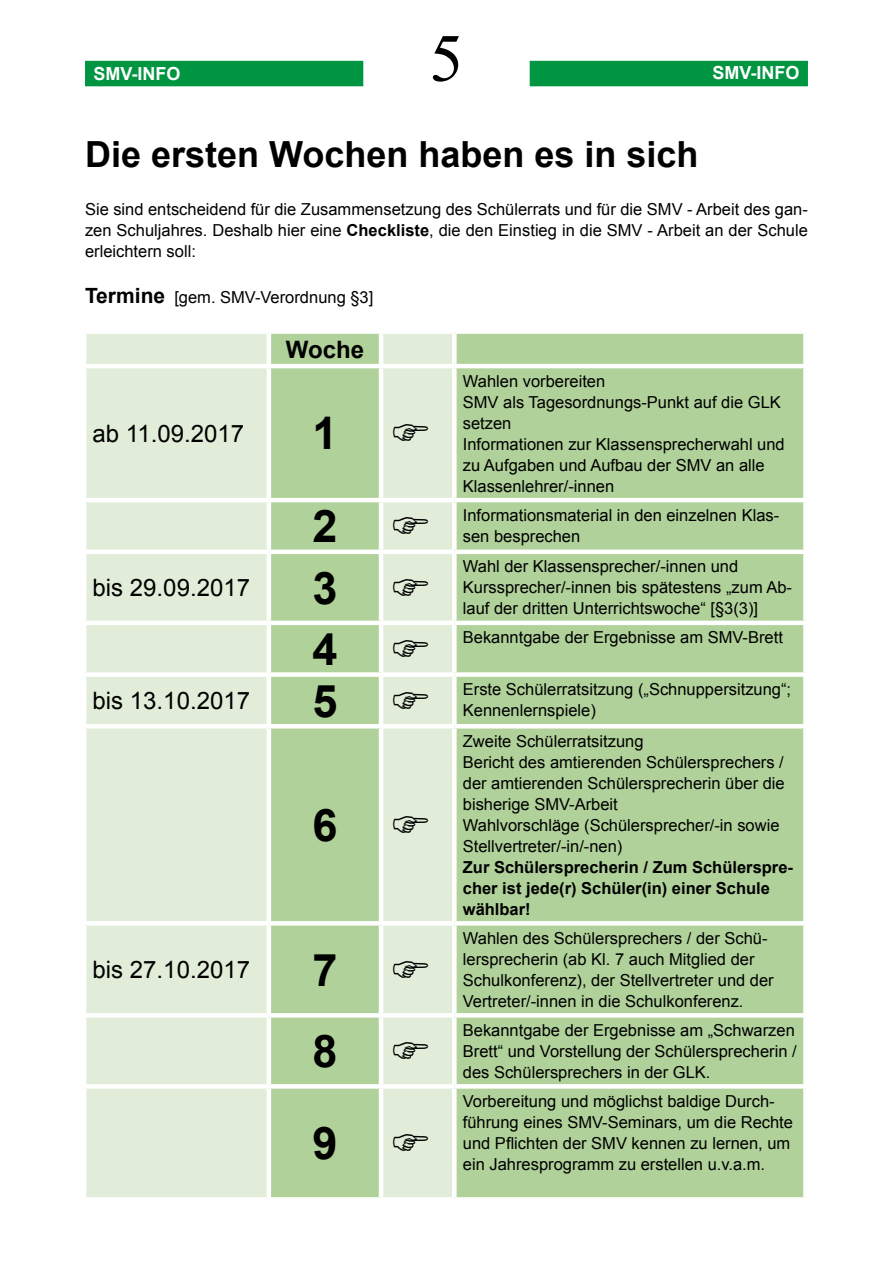
<style>
.page{position:relative;width:893px;height:1263px;background:#fff}
.page>*{position:absolute;margin:0;border:0;box-sizing:border-box;transform-origin:0 0}
.t1{font:67.5px "Times New Roman";color:#000}
.t2{font:700 45px "Arial";color:#000}
.t3{font:700 36px "Arial";color:#000}
.t4{font:24px "Arial";color:#000}
.t5{font:700 24px "Arial";color:#000}
.t6{font:700 18px "Arial";color:#fff}
.t7{font:16.5px/21px "Arial";color:#000}
.t8{font:700 16.5px/21px "Arial";color:#000}
.s1{font-weight:700}
.s2{font-weight:700;font-size:21px}
</style>
<div class="page">
<div style="left:85px;top:61px;width:278px;height:25px;background:#009641"></div>
<div style="left:530px;top:61px;width:278px;height:25px;background:#009641"></div>
<div style="left:86px;top:334px;width:181px;height:863px;background:#e2edd9"></div>
<svg style="left:271px;top:334px;width:532px;height:863px;background:#b6d4a1"></svg>
<hr style="left:82px;top:364px;width:187px;height:4px;background:#fff">
<hr style="left:269px;top:364px;width:112px;height:4px;background:#fff">
<hr style="left:379px;top:334px;width:4px;height:30px;background:#fff">
<hr style="left:381px;top:364px;width:73px;height:4px;background:#fff">
<div style="left:452px;top:334px;width:5px;height:30px;background:#fff"></div>
<hr style="left:454px;top:364px;width:354px;height:4px;background:#fff">
<hr style="left:379px;top:368px;width:4px;height:130px;background:#fff">
<div style="left:452px;top:368px;width:5px;height:130px;background:#fff"></div>
<hr style="left:82px;top:498px;width:187px;height:4px;background:#fff">
<hr style="left:269px;top:498px;width:112px;height:4px;background:#fff">
<hr style="left:379px;top:502px;width:4px;height:48px;background:#fff">
<hr style="left:381px;top:498px;width:73px;height:4px;background:#fff">
<div style="left:452px;top:502px;width:5px;height:48px;background:#fff"></div>
<hr style="left:454px;top:498px;width:354px;height:4px;background:#fff">
<hr style="left:82px;top:550px;width:187px;height:4px;background:#fff">
<hr style="left:269px;top:550px;width:112px;height:4px;background:#fff">
<hr style="left:379px;top:554px;width:4px;height:67px;background:#fff">
<hr style="left:381px;top:550px;width:73px;height:4px;background:#fff">
<div style="left:452px;top:554px;width:5px;height:67px;background:#fff"></div>
<hr style="left:454px;top:550px;width:354px;height:4px;background:#fff">
<hr style="left:82px;top:621px;width:187px;height:4px;background:#fff">
<hr style="left:269px;top:621px;width:112px;height:4px;background:#fff">
<hr style="left:379px;top:625px;width:4px;height:47px;background:#fff">
<hr style="left:381px;top:621px;width:73px;height:4px;background:#fff">
<div style="left:452px;top:625px;width:5px;height:47px;background:#fff"></div>
<hr style="left:454px;top:621px;width:354px;height:4px;background:#fff">
<div style="left:82px;top:672px;width:187px;height:5px;background:#fff"></div>
<div style="left:269px;top:672px;width:112px;height:5px;background:#fff"></div>
<hr style="left:379px;top:677px;width:4px;height:47px;background:#fff">
<div style="left:381px;top:672px;width:73px;height:5px;background:#fff"></div>
<div style="left:452px;top:677px;width:5px;height:47px;background:#fff"></div>
<div style="left:454px;top:672px;width:354px;height:5px;background:#fff"></div>
<hr style="left:82px;top:724px;width:187px;height:4px;background:#fff">
<hr style="left:269px;top:724px;width:112px;height:4px;background:#fff">
<hr style="left:379px;top:728px;width:4px;height:193px;background:#fff">
<hr style="left:381px;top:724px;width:73px;height:4px;background:#fff">
<div style="left:452px;top:728px;width:5px;height:193px;background:#fff"></div>
<hr style="left:454px;top:724px;width:354px;height:4px;background:#fff">
<hr style="left:82px;top:921px;width:187px;height:4px;background:#fff">
<hr style="left:269px;top:921px;width:112px;height:4px;background:#fff">
<hr style="left:379px;top:925px;width:4px;height:88px;background:#fff">
<hr style="left:381px;top:921px;width:73px;height:4px;background:#fff">
<div style="left:452px;top:925px;width:5px;height:88px;background:#fff"></div>
<hr style="left:454px;top:921px;width:354px;height:4px;background:#fff">
<hr style="left:82px;top:1013px;width:187px;height:4px;background:#fff">
<hr style="left:269px;top:1013px;width:112px;height:4px;background:#fff">
<hr style="left:379px;top:1017px;width:4px;height:67px;background:#fff">
<hr style="left:381px;top:1013px;width:73px;height:4px;background:#fff">
<div style="left:452px;top:1017px;width:5px;height:67px;background:#fff"></div>
<hr style="left:454px;top:1013px;width:354px;height:4px;background:#fff">
<div style="left:82px;top:1084px;width:187px;height:5px;background:#fff"></div>
<div style="left:269px;top:1084px;width:112px;height:5px;background:#fff"></div>
<hr style="left:379px;top:1089px;width:4px;height:108px;background:#fff">
<div style="left:381px;top:1084px;width:73px;height:5px;background:#fff"></div>
<div style="left:452px;top:1089px;width:5px;height:108px;background:#fff"></div>
<div style="left:454px;top:1084px;width:354px;height:5px;background:#fff"></div>
<svg style="left:393px;top:424px;width:35px;height:17px"></svg>
<svg style="left:393px;top:517px;width:35px;height:17px"></svg>
<svg style="left:393px;top:578px;width:35px;height:17px"></svg>
<svg style="left:393px;top:639px;width:35px;height:18px"></svg>
<svg style="left:393px;top:691px;width:35px;height:17px"></svg>
<svg style="left:393px;top:815px;width:35px;height:18px"></svg>
<svg style="left:393px;top:960px;width:35px;height:17px"></svg>
<svg style="left:393px;top:1041px;width:35px;height:18px"></svg>
<svg style="left:393px;top:1133px;width:35px;height:18px"></svg>
<p class="t6" style="left:94px;top:61px;width:89px">SMV-INFO</p>
<h1 class="t1" style="left:430px;top:13px;width:35px">5</h1>
<p class="t6" style="left:712px;top:61px;width:89px">SMV-INFO</p>
<h3 class="t3" style="left:85px;top:130px;width:615px">Die ersten Wochen haben es in sich</h3>
<p class="t7" style="left:85px;top:198px;width:724px;text-align:justify">Sie sind entscheidend für die Zusammensetzung des Schülerrats und für die SMV - Arbeit des gan&shy;zen Schuljahres. Deshalb hier eine <span class="s1">Checkliste</span>, die den Einstieg in die SMV - Arbeit an der Schule erleichtern soll:</p>
<p class="t7" style="left:85px;top:286px;width:290px"><span class="s2">Termine</span> [gem. SMV-Verordnung §3]</p>
<h3 class="t5" style="left:286px;top:333px;width:80px">Woche</h3>
<h3 class="t4" style="left:93px;top:418px;width:153px">ab 11.09.2017</h3>
<h2 class="t2" style="left:312px;top:404px;width:27px">1</h2>
<p class="t7" style="left:463px;top:370px;width:323px">Wahlen vorbereiten<br>SMV als Tagesordnungs-Punkt auf die GLK setzen<br>Informationen zur Klassensprecherwahl und zu Aufgaben und Aufbau der SMV an alle<br>Klassenlehrer/-innen</p>
<h2 class="t2" style="left:312px;top:497px;width:27px">2</h2>
<p class="t7" style="left:463px;top:504px;width:318px">Informationsmaterial in den einzelnen Klas&shy;sen besprechen</p>
<h3 class="t4" style="left:93px;top:572px;width:159px">bis 29.09.2017</h3>
<h2 class="t2" style="left:312px;top:558px;width:27px">3</h2>
<p class="t7" style="left:463px;top:556px;width:331px">Wahl der Klassensprecher/-innen und<br>Kurssprecher/-innen bis spätestens „zum Ab&shy;lauf der dritten Unterrichtswoche“ [§3(3)]</p>
<h2 class="t2" style="left:312px;top:620px;width:27px">4</h2>
<p class="t7" style="left:463px;top:627px;width:322px">Bekanntgabe der Ergebnisse am SMV-Brett</p>
<h3 class="t4" style="left:93px;top:685px;width:159px">bis 13.10.2017</h3>
<h2 class="t2" style="left:312px;top:671px;width:27px">5</h2>
<p class="t7" style="left:463px;top:679px;width:330px">Erste Schülerratsitzung („Schnuppersitzung“;<br>Kennenlernspiele)</p>
<h2 class="t2" style="left:312px;top:796px;width:27px">6</h2>
<h3 class="t4" style="left:93px;top:954px;width:159px">bis 27.10.2017</h3>
<h2 class="t2" style="left:312px;top:940px;width:27px">7</h2>
<p class="t7" style="left:463px;top:731px;width:323px">Zweite Schülerratsitzung<br>Bericht des amtierenden Schülersprechers / der amtierenden Schülersprecherin über die bisherige SMV-Arbeit<br>Wahlvorschläge (Schülersprecher/-in sowie Stellvertreter/-in/-nen)</p>
<p class="t8" style="left:463px;top:857px;width:332px">Zur Schülersprecherin / Zum Schülerspre&shy;cher ist jede(r) Schüler(in) einer Schule wählbar!</p>
<p class="t7" style="left:463px;top:928px;width:312px">Wahlen des Schülersprechers / der Schü&shy;lersprecherin (ab Kl. 7 auch Mitglied der Schulkonferenz), der Stellvertreter und der Vertreter/-innen in die Schulkonferenz.</p>
<h2 class="t2" style="left:312px;top:1022px;width:27px">8</h2>
<p class="t7" style="left:463px;top:1020px;width:335px;text-align:justify">Bekanntgabe der Ergebnisse am „Schwarzen Brett“ und Vorstellung der Schülersprecherin / des Schülersprechers in der GLK.</p>
<h2 class="t2" style="left:312px;top:1114px;width:27px">9</h2>
<p class="t7" style="left:463px;top:1091px;width:332px">Vorbereitung und möglichst baldige Durch&shy;führung eines SMV-Seminars, um die Rechte und Pflichten der SMV kennen zu lernen, um ein Jahresprogramm zu erstellen u.v.a.m.</p>
</div>
